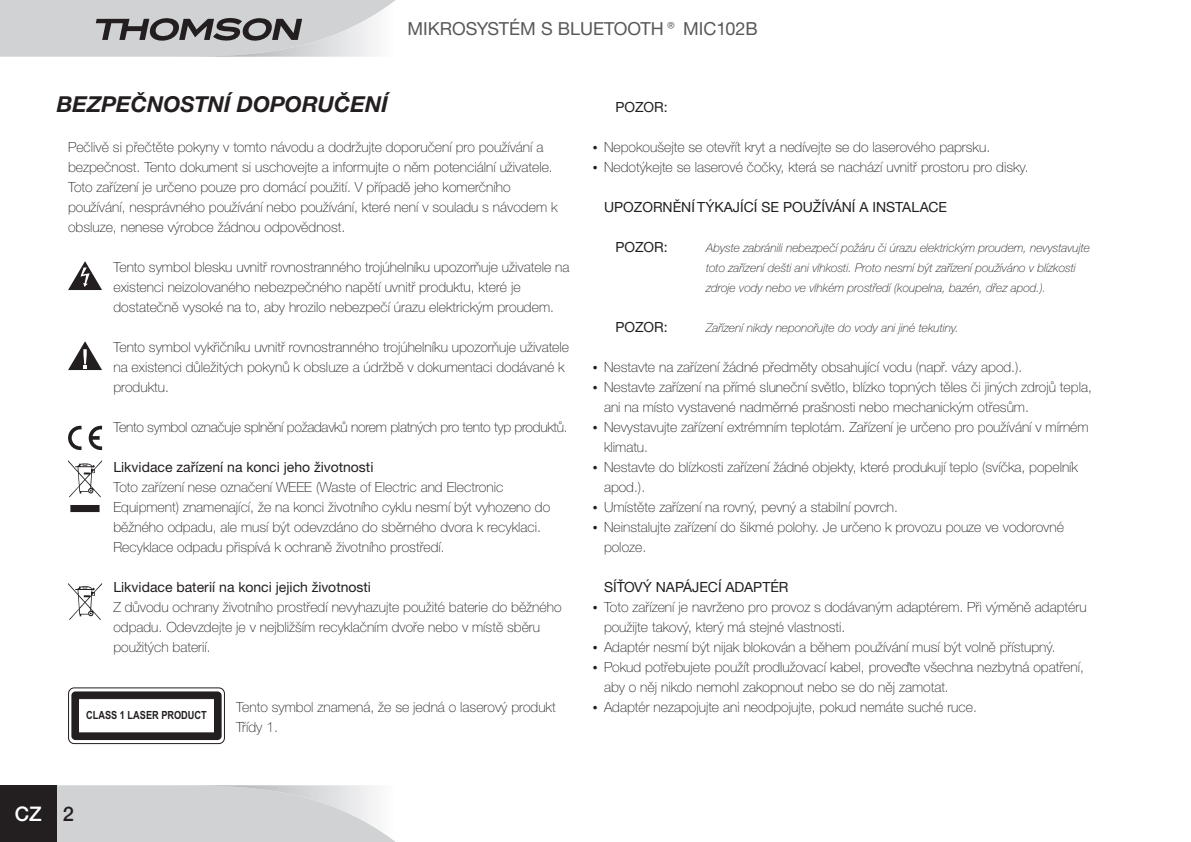
<style>
.page{position:relative;width:1191px;height:842px;background:#fff}
.page>*{position:absolute;margin:0;border:0;box-sizing:border-box;transform-origin:0 0}
.t1{font:italic 700 22px "Helvetica Neue CE";color:#231f20}
.t2{font:500 20px "Helvetica Neue LT";color:#fff}
.t3{font:18px "Helvetica Neue CE";color:#57585a}
.t4{font:100 14px/20px "Helvetica Neue CE";color:#231f20}
.t5{font:14px "Helvetica Neue CE";color:#231f20}
.t6{font:100 14px "Helvetica Neue CE";letter-spacing:-.02em;color:#231f20}
.t7{font:italic 100 12px/20px "Helvetica Neue CE";color:#231f20}
.t8{font:700 11.2px "Arial Narrow";color:#231f20}
.s1{color:#231f20}
</style>
<div class="page">
<svg style="left:57px;top:785px;width:338px;height:57px;background:#d5d6d7"></svg>
<svg style="left:0;top:0;width:395px;height:57px;background:#c2c3c5"></svg>
<div style="left:0;top:785px;width:57px;height:57px;background:#231f20"></div>
<svg style="left:68px;top:261px;width:34px;height:29px"></svg>
<svg style="left:68px;top:341px;width:34px;height:29px"></svg>
<svg style="left:89px;top:426px;width:13px;height:24px"></svg>
<svg style="left:68px;top:426px;width:13px;height:24px"></svg>
<svg style="left:68px;top:460px;width:34px;height:52px"></svg>
<svg style="left:68px;top:583px;width:34px;height:37px"></svg>
<div style="left:68px;top:687px;width:157px;height:57px;background:#fff;border:1px solid #231f20;border-radius:6px"></div>
<div style="left:71px;top:691px;width:151px;height:49px;background:#231f20;border-radius:4px"></div>
<div style="left:78px;top:698px;width:136px;height:35px;background:#fff;border:1px solid #231f20"></div>
<p class="t3" style="left:407px;top:18px;width:352px">MIKROSYSTÉM S BLUETOOTH® MIC102B</p>
<h1 class="t1" style="left:57px;top:91px;width:333px">BEZPEČNOSTNÍ DOPORUČENÍ</h1>
<p class="t4" style="left:68px;top:137px;width:491px">Pečlivě si přečtěte pokyny v tomto návodu a dodržujte doporučení pro používání a bezpečnost. Tento dokument si uschovejte a informujte o něm potenciální uživatele.<br>Toto zařízení je určeno pouze pro domácí použití. V případě jeho komerčního používání, nesprávného používání nebo používání, které není v souladu s návodem k obsluze, nenese výrobce žádnou odpovědnost.</p>
<p class="t4" style="left:113px;top:257px;width:457px">Tento symbol blesku uvnitř rovnostranného trojúhelníku upozorňuje uživatele na existenci neizolovaného nebezpečného napětí uvnitř produktu, které je dostatečně vysoké na to, aby hrozilo nebezpečí úrazu elektrickým proudem.</p>
<p class="t4" style="left:113px;top:337px;width:457px">Tento symbol vykřičníku uvnitř rovnostranného trojúhelníku upozorňuje uživatele na existenci důležitých pokynů k obsluze a údržbě v dokumentaci dodávané k produktu.</p>
<p class="t6" style="left:113px;top:419px;width:456px">Tento symbol označuje splnění požadavků norem platných pro tento typ produktů.</p>
<p class="t5" style="left:113px;top:459px;width:261px">Likvidace zařízení na konci jeho životnosti</p>
<p class="t4" style="left:113px;top:477px;width:438px">Toto zařízení nese označení WEEE (Waste of Electric and Electronic Equipment) znamenající, že na konci životního cyklu nesmí být vyhozeno do běžného odpadu, ale musí být odevzdáno do sběrného dvora k recyklaci.<br>Recyklace odpadu přispívá k ochraně životního prostředí.</p>
<p class="t5" style="left:113px;top:579px;width:259px">Likvidace baterií na konci jejich životnosti</p>
<p class="t4" style="left:113px;top:597px;width:450px">Z důvodu ochrany životního prostředí nevyhazujte použité baterie do běžného odpadu. Odevzdejte je v nejbližším recyklačním dvoře nebo v místě sběru použitých baterií.</p>
<p class="t8" style="left:86px;top:706px;width:122px">CLASS 1 LASER PRODUCT</p>
<p class="t4" style="left:236px;top:697px;width:321px">Tento symbol znamená, že se jedná o laserový produkt<br>Třídy 1.</p>
<h2 class="t2" style="left:15px;top:802px;width:60px">CZ <span class="s1">2</span></h2>
<p class="t5" style="left:615px;top:99px;width:54px">POZOR:</p>
<p class="t4" style="left:604px;top:137px;width:426px">Nepokoušejte se otevřít kryt a nedívejte se do laserového paprsku.<br>Nedotýkejte se laserové čočky, která se nachází uvnitř prostoru pro disky.</p>
<p class="t5" style="left:604px;top:199px;width:345px">UPOZORNĚNÍ TÝKAJÍCÍ SE POUŽÍVÁNÍ A INSTALACE</p>
<p class="t5" style="left:615px;top:239px;width:54px">POZOR:</p>
<p class="t7" style="left:706px;top:238px;width:385px">Abyste zabránili nebezpečí požáru či úrazu elektrickým proudem, nevystavujte toto zařízení dešti ani vlhkosti. Proto nesmí být zařízení používáno v blízkosti zdroje vody nebo ve vlhkém prostředí (koupelna, bazén, dřez apod.).</p>
<p class="t5" style="left:615px;top:319px;width:54px">POZOR:</p>
<p class="t7" style="left:706px;top:318px;width:254px">Zařízení nikdy neponořujte do vody ani jiné tekutiny.</p>
<p class="t4" style="left:604px;top:357px;width:489px">Nestavte na zařízení žádné předměty obsahující vodu (např. vázy apod.).<br>Nestavte zařízení na přímé sluneční světlo, blízko topných těles či jiných zdrojů tepla, ani na místo vystavené nadměrné prašnosti nebo mechanickým otřesům.<br>Nevystavujte zařízení extrémním teplotám. Zařízení je určeno pro používání v mírném klimatu.<br>Nestavte do blízkosti zařízení žádné objekty, které produkují teplo (svíčka, popelník apod.).<br>Umístěte zařízení na rovný, pevný a stabilní povrch.<br>Neinstalujte zařízení do šikmé polohy. Je určeno k provozu pouze ve vodorovné poloze.</p>
<p class="t5" style="left:604px;top:579px;width:186px">SÍŤOVÝ NAPÁJECÍ ADAPTÉR</p>
<p class="t4" style="left:604px;top:597px;width:484px">Toto zařízení je navrženo pro provoz s dodávaným adaptérem. Při výměně adaptéru použijte takový, který má stejné vlastnosti.<br>Adaptér nesmí být nijak blokován a během používání musí být volně přístupný.<br>Pokud potřebujete použít prodlužovací kabel, proveďte všechna nezbytná opatření, aby o něj nikdo nemohl zakopnout nebo se do něj zamotat.<br>Adaptér nezapojujte ani neodpojujte, pokud nemáte suché ruce.</p>
</div>
